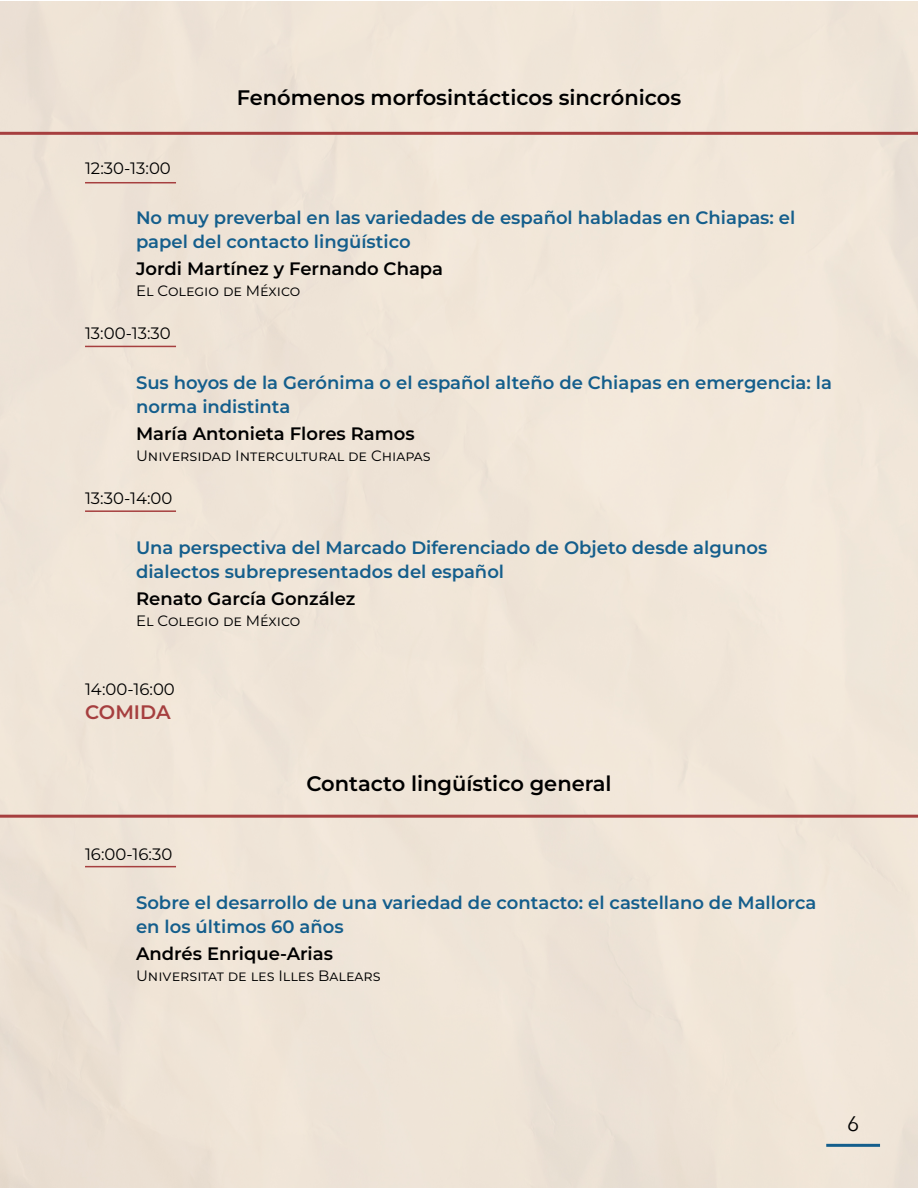
<style>
.page{position:relative;width:918px;height:1188px;background:#fff}
.page>*{position:absolute;margin:0;border:0;box-sizing:border-box;transform-origin:0 0}
.t1{font:600 21px "Montserrat";color:#000}
.t2{font:21px "Avenir Next";color:#000}
.t3{font:600 19.5px "Montserrat";color:#a63f3f}
.t4{font:600 18px/24px "Montserrat";color:#145e8c}
.t5{font:600 18px "Montserrat";color:#000}
.t6{font:16.5px "Montserrat";color:#000}
.t7{font:15px "Montserrat";color:#000}
</style>
<div class="page">
<hr style="left:826px;top:1144px;width:54px;height:3px;background:#145e8c">
<hr style="left:0;top:815px;width:918px;height:3px;background:#a63f3f">
<hr style="left:85px;top:182px;width:91px;height:1px;background:#a63f3f">
<hr style="left:85px;top:346px;width:91px;height:1px;background:#a63f3f">
<hr style="left:85px;top:510px;width:91px;height:2px;background:#a63f3f">
<hr style="left:85px;top:866px;width:91px;height:1px;background:#a63f3f">
<hr style="left:0;top:132px;width:918px;height:3px;background:#a63f3f">
<p class="t1" style="left:237px;top:84px;width:446px">Fenómenos morfosintácticos sincrónicos</p>
<p class="t6" style="left:85px;top:158px;width:87px">12:30-13:00</p>
<p class="t4" style="left:136px;top:205px;width:661px">No muy preverbal en las variedades de español habladas en Chiapas: el papel del contacto lingüístico</p>
<p class="t5" style="left:136px;top:256px;width:309px">Jordi Martínez y Fernando Chapa</p>
<p class="t7" style="left:136px;top:281px;width:166px">El Colegio de México</p>
<p class="t6" style="left:85px;top:323px;width:87px">13:00-13:30</p>
<p class="t4" style="left:136px;top:370px;width:697px">Sus hoyos de la Gerónima o el español alteño de Chiapas en emergencia: la norma indistinta</p>
<p class="t5" style="left:136px;top:421px;width:280px">María Antonieta Flores Ramos</p>
<p class="t7" style="left:136px;top:446px;width:296px">Universidad Intercultural de Chiapas</p>
<p class="t6" style="left:85px;top:488px;width:89px">13:30-14:00</p>
<p class="t4" style="left:136px;top:535px;width:633px">Una perspectiva del Marcado Diferenciado de Objeto desde algunos dialectos subrepresentados del español</p>
<p class="t5" style="left:136px;top:586px;width:221px">Renato García González</p>
<p class="t7" style="left:136px;top:611px;width:166px">El Colegio de México</p>
<p class="t6" style="left:85px;top:678px;width:91px">14:00-16:00</p>
<p class="t3" style="left:85px;top:699px;width:87px">COMIDA</p>
<p class="t1" style="left:306px;top:769px;width:307px">Contacto lingüístico general</p>
<p class="t6" style="left:85px;top:843px;width:89px">16:00-16:30</p>
<p class="t4" style="left:136px;top:891px;width:682px">Sobre el desarrollo de una variedad de contacto: el castellano de Mallorca en los últimos 60 años</p>
<p class="t5" style="left:136px;top:942px;width:198px">Andrés Enrique-Arias</p>
<p class="t7" style="left:136px;top:966px;width:246px">Universitat de les Illes Balears</p>
<p class="t2" style="left:847px;top:1106px;width:14px">6</p>
</div>
